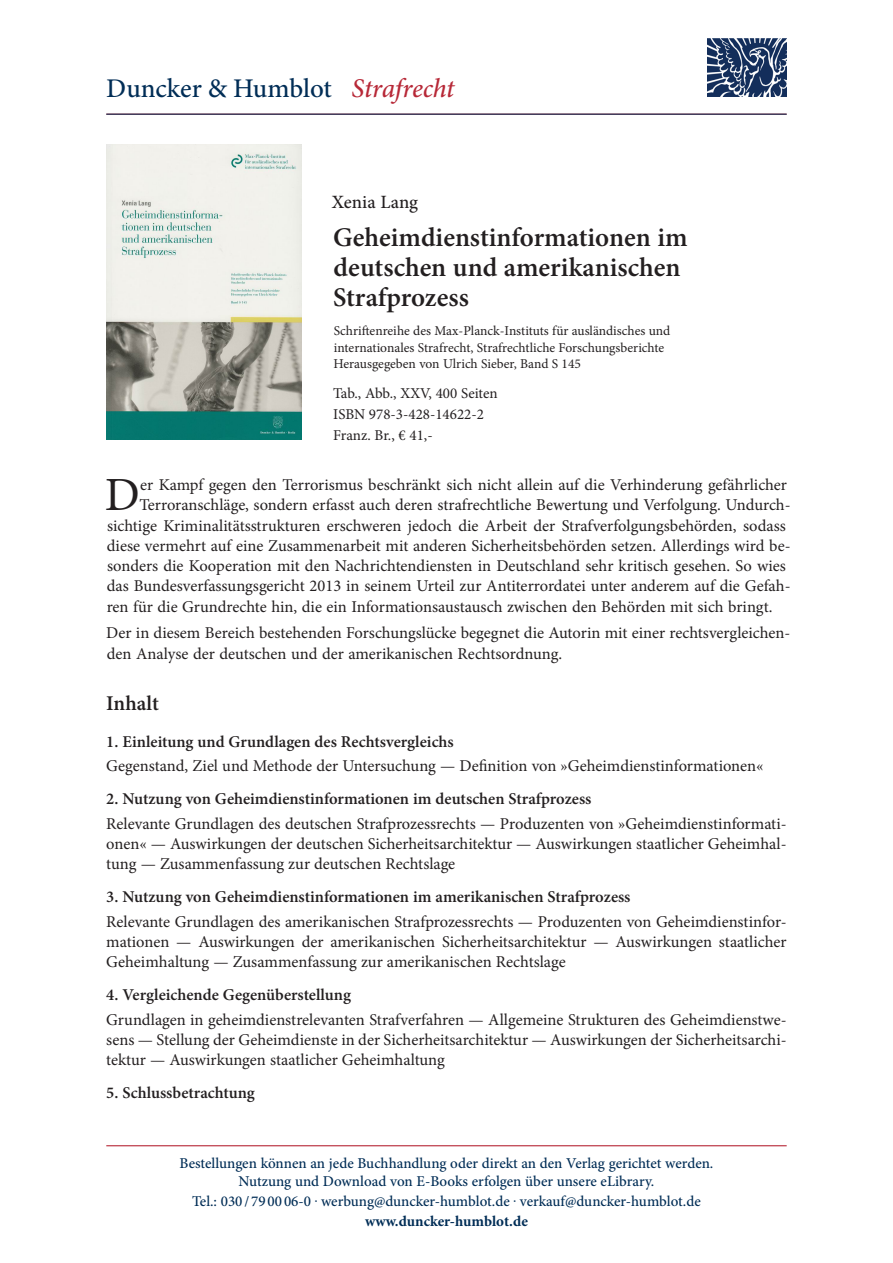
<style>
.page{position:relative;width:893px;height:1263px;background:#fff}
.page>*{position:absolute;margin:0;border:0;box-sizing:border-box;transform-origin:0 0}
.t1{font:47.7px "Minion Pro";color:#231f20}
.t2{font:600 27px/30px "Minion Pro";color:#231f20}
.t3{font:500 27px "Minion Pro";letter-spacing:-.005em;color:#002d56}
.t4{font:600 21px "Minion Pro";color:#231f20}
.t5{font:500 18.75px "Minion Pro";color:#231f20}
.t6{font:16.5px/20.2px "Minion Pro";color:#231f20;text-align:justify}
.t7{font:600 16.5px "Minion Pro";color:#231f20}
.t8{font:500 15px/18px "Minion Pro";color:#002d56;text-align:center}
.t9{font:15px/21px "Minion Pro";color:#231f20}
.t10{font:700 15px "Minion Pro";color:#002d56}
.t11{font:13.5px/16.5px "Minion Pro";letter-spacing:-.005em;color:#231f20}
.s1{font-style:italic;color:#b72837}
</style>
<div class="page">
<hr style="left:106px;top:1145px;width:681px;height:1px;background:#b72837">
<img style="left:106px;top:145px;width:195px;height:295px">
<img style="left:707px;top:38px;width:79px;height:59px">
<hr style="left:106px;top:114px;width:681px;height:1px;background:#002d56">
<h2 class="t3" style="left:106px;top:70px;width:350px">Duncker &amp; Humblot <span class="s1">Strafrecht</span></h2>
<p class="t5" style="left:332px;top:189px;width:88px">Xenia Lang</p>
<h2 class="t2" style="left:333px;top:222px;width:356px">Geheimdienstinformationen im deutschen und amerikanischen<br>Strafprozess</h2>
<p class="t11" style="left:334px;top:323px;width:338px">Schriftenreihe des Max-Planck-Instituts für ausländisches und internationales Strafrecht, Strafrechtliche Forschungsberichte<br>Herausgegeben von Ulrich Sieber, Band S 145</p>
<p class="t9" style="left:333px;top:383px;width:166px">Tab., Abb., XXV, 400 Seiten<br>ISBN 978-3-428-14622-2<br>Franz. Br., € 41,-</p>
<h1 class="t1" style="left:105px;top:463px;width:37px">D</h1>
<p class="t6" style="left:140px;top:475px;width:648px">er Kampf gegen den Terrorismus beschränkt sich nicht allein auf die Verhinderung gefährlicher</p>
<p class="t6" style="left:139px;top:495px;width:653px">Terroranschläge, sondern erfasst auch deren strafrechtliche Bewertung und Verfolgung. Undurch-</p>
<p class="t6" style="left:107px;top:515px;width:680px">sichtige Kriminalitätsstrukturen erschweren jedoch die Arbeit der Strafverfolgungsbehörden, sodass</p>
<p class="t6" style="left:107px;top:536px;width:685px">diese vermehrt auf eine Zusammenarbeit mit anderen Sicherheitsbehörden setzen. Allerdings wird be-</p>
<p class="t6" style="left:107px;top:556px;width:680px">sonders die Kooperation mit den Nachrichtendiensten in Deutschland sehr kritisch gesehen. So wies</p>
<p class="t6" style="left:107px;top:576px;width:685px">das Bundesverfassungsgericht 2013 in seinem Urteil zur Antiterrordatei unter anderem auf die Gefah-</p>
<p class="t6" style="left:107px;top:596px;width:667px">ren für die Grundrechte hin, die ein Informationsaustausch zwischen den Behörden mit sich bringt.</p>
<p class="t6" style="left:106px;top:623px;width:686px">Der in diesem Bereich bestehenden Forschungslücke begegnet die Autorin mit einer rechtsvergleichen&shy;den Analyse der deutschen und der amerikanischen Rechtsordnung.</p>
<p class="t4" style="left:106px;top:688px;width:54px">Inhalt</p>
<p class="t7" style="left:106px;top:730px;width:349px">1. Einleitung und Grundlagen des Rechtsvergleichs</p>
<p class="t6" style="left:106px;top:756px;width:659px">Gegenstand, Ziel und Methode der Untersuchung — Definition von »Geheimdienstinformationen«</p>
<p class="t7" style="left:106px;top:788px;width:487px">2. Nutzung von Geheimdienstinformationen im deutschen Strafprozess</p>
<p class="t6" style="left:106px;top:814px;width:682px">Relevante Grundlagen des deutschen Strafprozessrechts — Produzenten von »Geheimdienstinformati&shy;onen« — Auswirkungen der deutschen Sicherheitsarchitektur — Auswirkungen staatlicher Geheimhal&shy;tung — Zusammenfassung zur deutschen Rechtslage</p>
<p class="t7" style="left:106px;top:886px;width:526px">3. Nutzung von Geheimdienstinformationen im amerikanischen Strafprozess</p>
<p class="t6" style="left:106px;top:912px;width:682px">Relevante Grundlagen des amerikanischen Strafprozessrechts — Produzenten von Geheimdienstinfor&shy;mationen — Auswirkungen der amerikanischen Sicherheitsarchitektur — Auswirkungen staatlicher Geheimhaltung — Zusammenfassung zur amerikanischen Rechtslage</p>
<p class="t7" style="left:106px;top:984px;width:246px">4. Vergleichende Gegenüberstellung</p>
<p class="t6" style="left:106px;top:1010px;width:682px">Grundlagen in geheimdienstrelevanten Strafverfahren — Allgemeine Strukturen des Geheimdienstwe&shy;sens — Stellung der Geheimdienste in der Sicherheitsarchitektur — Auswirkungen der Sicherheitsarchi&shy;tektur — Auswirkungen staatlicher Geheimhaltung</p>
<p class="t7" style="left:106px;top:1082px;width:150px">5. Schlussbetrachtung</p>
<p class="t8" style="left:179px;top:1154px;width:535px">Bestellungen können an jede Buchhandlung oder direkt an den Verlag gerichtet werden.<br>Nutzung und Download von E-Books erfolgen über unsere eLibrary.</p>
<p class="t8" style="left:192px;top:1192px;width:510px">Tel.: 030 / 79 00 06-0 . werbung@duncker-humblot.de . verkauf@duncker-humblot.de</p>
<p class="t10" style="left:365px;top:1210px;width:164px">www.duncker-humblot.de</p>
</div>
